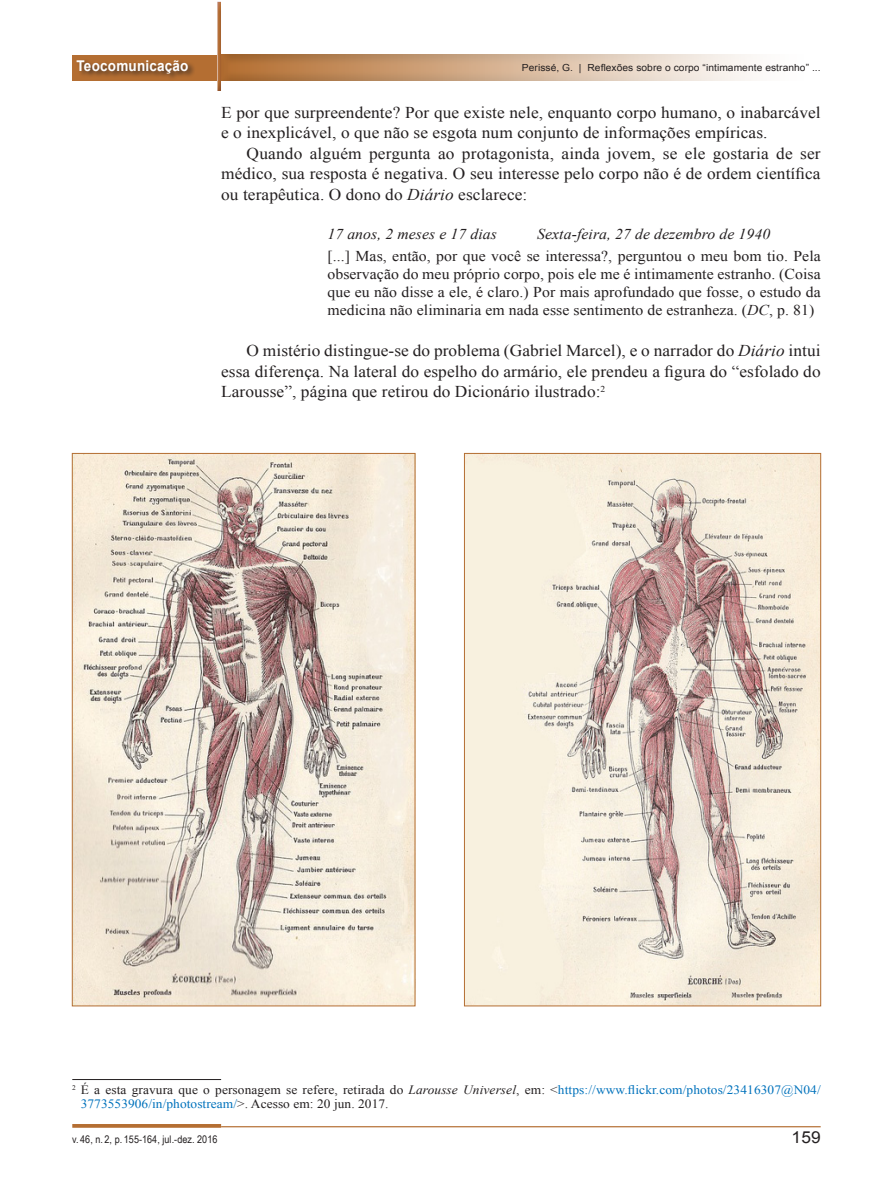
<style>
.page{position:relative;width:893px;height:1191px;background:#fff}
.page>*{position:absolute;margin:0;border:0;box-sizing:border-box;transform-origin:0 0}
.t1{font:16.5px/20.5px "Times New Roman";letter-spacing:.005em;color:#231f20;text-align:justify;scale:1.05 1}
.t2{font:16.5px "Arial";color:#231f20;scale:1.05 1}
.t3{font:15px/18px "Times New Roman";letter-spacing:.005em;color:#231f20;text-align:justify;scale:1.05 1}
.t4{font:italic 15px "Times New Roman";letter-spacing:.005em;color:#231f20;scale:1.05 1}
.t5{font:700 14.85px "Arial";letter-spacing:.015em;color:#fff;scale:.91 1}
.t6{font:12.75px/14.2px "Times New Roman";letter-spacing:.01em;color:#231f20;scale:1.05 1}
.t7{font:10.5px "Arial Narrow";letter-spacing:.005em;color:#231f20;scale:1.05 1}
.t8{font:9.75px "Arial";letter-spacing:.005em;color:#231f20;scale:1.05 1}
.s1{font-style:italic}
.s2{color:#0072bc}
</style>
<div class="page">
<hr style="left:72px;top:1124px;width:149px;height:3px;background:#b46e32">
<hr style="left:221px;top:1126px;width:600px;height:1px;background:#b46e32">
<div style="left:72px;top:55px;width:145px;height:25px;background:#b46e32"></div>
<div style="left:76px;top:59px;width:119px;height:22px;background:#231f20;opacity:.75"></div>
<div style="left:232px;top:52px;width:590px;height:30px;background:#b46e32;opacity:.75"></div>
<div style="left:218px;top:52px;width:489px;height:30px;background:#b46e32;opacity:.75"></div>
<div style="left:215px;top:0;width:6px;height:87px;background:#7150a0;opacity:.75"></div>
<div style="left:215px;top:4px;width:6px;height:88px;background:#7150a0;opacity:.75"></div>
<hr style="left:72px;top:1079px;width:149px;height:1px;background:#231f20">
<img style="left:74px;top:455px;width:339px;height:549px">
<img style="left:466px;top:455px;width:353px;height:549px">
<p class="t5" style="left:77px;top:56px;width:125px">Teocomunicação</p>
<p class="t8" style="left:522px;top:62px;width:286px">Perissé, G. | Reflexões sobre o corpo “intimamente estranho” ...</p>
<p class="t1" style="left:221px;top:102px;width:573px">E por que surpreendente? Por que existe nele, enquanto corpo humano, o inabarcável e o inexplicável, o que não se esgota num conjunto de informações empíricas.</p>
<p class="t1" style="left:221px;top:143px;width:573px;text-indent:26px">Quando alguém pergunta ao protagonista, ainda jovem, se ele gostaria de ser médico, sua resposta é negativa. O seu interesse pelo corpo não é de ordem científica ou terapêutica. O dono do <span class="s1">Diário</span> esclarece:</p>
<p class="t4" style="left:327px;top:223px;width:163px">17 anos, 2 meses e 17 dias</p>
<p class="t4" style="left:537px;top:223px;width:223px">Sexta-feira, 27 de dezembro de 1940</p>
<p class="t3" style="left:327px;top:246px;width:471px">[...] Mas, então, por que você se interessa?, perguntou o meu bom tio. Pela observação do meu próprio corpo, pois ele me é intimamente estranho. (Coisa que eu não disse a ele, é claro.) Por mais aprofundado que fosse, o estudo da medicina não eliminaria em nada esse sentimento de estranheza. (<span class="s1">DC</span>, p. 81)</p>
<p class="t1" style="left:221px;top:340px;width:572px;text-indent:26px">O mistério distingue-se do problema (Gabriel Marcel), e o narrador do <span class="s1">Diário</span> intui essa diferença. Na lateral do espelho do armário, ele prendeu a figura do “esfolado do Larousse”, página que retirou do Dicionário ilustrado:<sup>2</sup></p>
<p class="t6" style="left:81px;top:1082px;width:706px;text-indent:-9px"><sup>2</sup> É a esta gravura que o personagem se refere, retirada do <span class="s1">Larousse Universel</span>, em: &lt;<span class="s2">https://www.flickr.com/photos/23416307@N04/<br>3773553906/in/photostream/</span>&gt;. Acesso em: 20 jun. 2017.</p>
<p class="t7" style="left:72px;top:1131px;width:140px">v. 46, n. 2, p. 155-164, jul.-dez. 2016</p>
<p class="t2" style="left:792px;top:1126px;width:29px">159</p>
</div>
